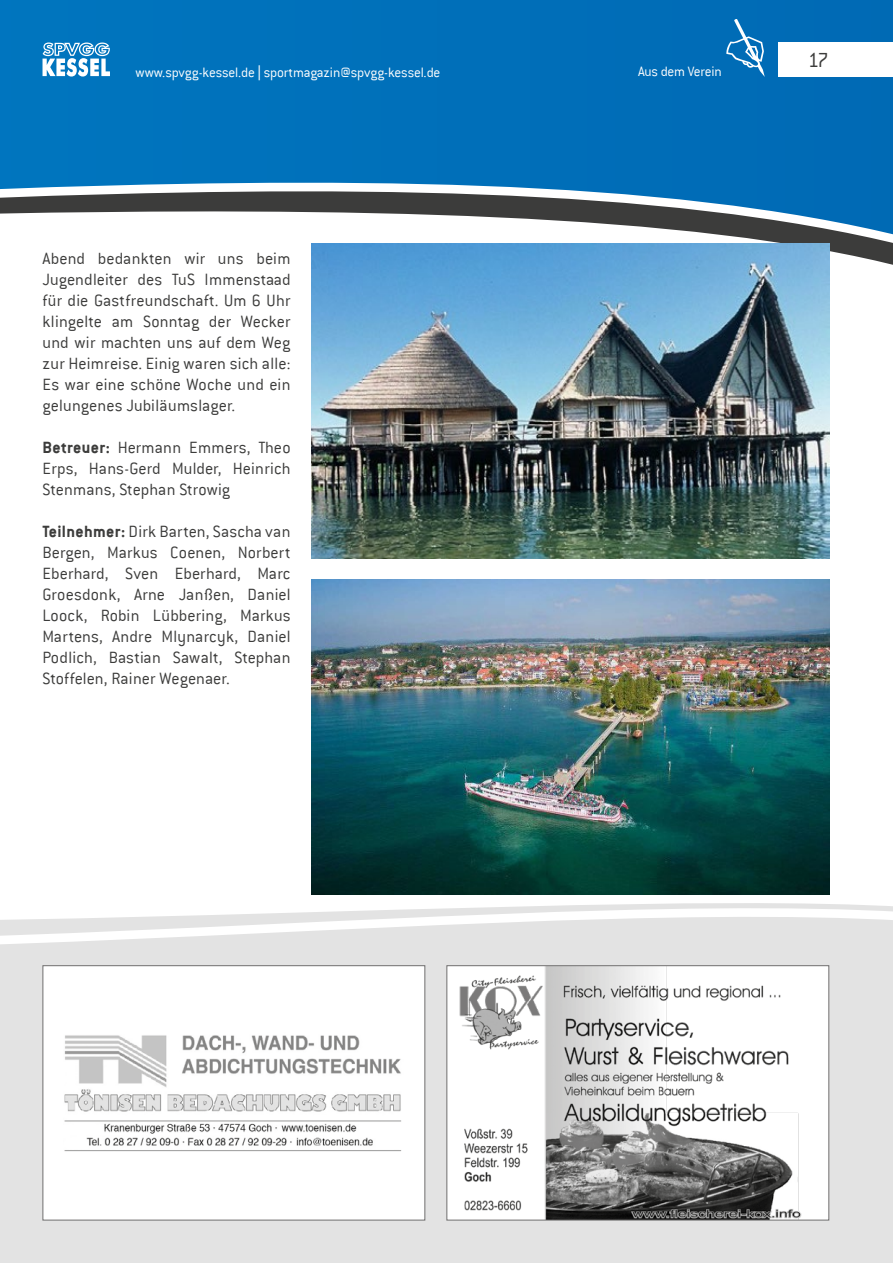
<style>
.page{position:relative;width:893px;height:1263px;background:#fff}
.page>*{position:absolute;margin:0;border:0;box-sizing:border-box;transform-origin:0 0}
.t1{font:300 22.5px "Conduit ITC";color:#3c3c3b}
.t2{font:300 18px/21px "Conduit ITC";letter-spacing:.005em;color:#3c3c3b;text-align:justify}
.t3{font:300 15px "Conduit ITC";letter-spacing:-.015em;color:#fff}
.s1{font-family:"Futura LT";font-weight:400;font-stretch:condensed}
.s2{font-weight:700}
</style>
<div class="page">
<div style="left:0;top:0;width:893px;height:124px;background:#0070ba"></div>
<svg style="left:0;top:124px;width:893px;height:144px;fill:#0071ba"></svg>
<div style="left:0;top:1009px;width:893px;height:254px;background:#e3e3e3"></div>
<svg style="left:0;top:865px;width:893px;height:144px;fill:#e3e3e3"></svg>
<div style="left:778px;top:43px;width:115px;height:34px;background:#fff"></div>
<svg style="left:43px;top:43px;width:67px;height:34px"></svg>
<svg style="left:726px;top:19px;width:39px;height:58px;background:#2f87c3"></svg>
<img style="left:312px;top:579px;width:517px;height:315px">
<img style="left:312px;top:243px;width:517px;height:315px">
<svg style="left:446px;top:965px;width:384px;height:256px"></svg>
<svg style="left:42px;top:965px;width:384px;height:256px"></svg>
<p class="t3" style="left:135px;top:64px;width:306px">www.spvgg-kessel.de <span class="s1">|</span> sportmagazin@spvgg-kessel.de</p>
<p class="t3" style="left:638px;top:63px;width:85px">Aus dem Verein</p>
<p class="t2" style="left:43px;top:248px;width:250px">Abend bedankten wir uns beim Jugendleiter des TuS Immenstaad für die Gastfreundschaft. Um 6 Uhr klingelte am Sonntag der Wecker und wir machten uns auf dem Weg zur Heimreise. Einig waren sich alle:<br>Es war eine schöne Woche und ein gelungenes Jubiläumslager.</p>
<p class="t2" style="left:43px;top:437px;width:250px"><span class="s2">Betreuer:</span> Hermann Emmers, Theo Erps, Hans-Gerd Mulder, Heinrich Stenmans, Stephan Strowig</p>
<p class="t2" style="left:43px;top:521px;width:250px"><span class="s2">Teilnehmer:</span> Dirk Barten, Sascha van Bergen, Markus Coenen, Norbert Eberhard, Sven Eberhard, Marc Groesdonk, Arne Janßen, Daniel Loock, Robin Lübbering, Markus Martens, Andre Mlynarcyk, Daniel Podlich, Bastian Sawalt, Stephan Stoffelen, Rainer Wegenaer.</p>
<p class="t1" style="left:808px;top:47px;width:22px">17</p>
</div>
